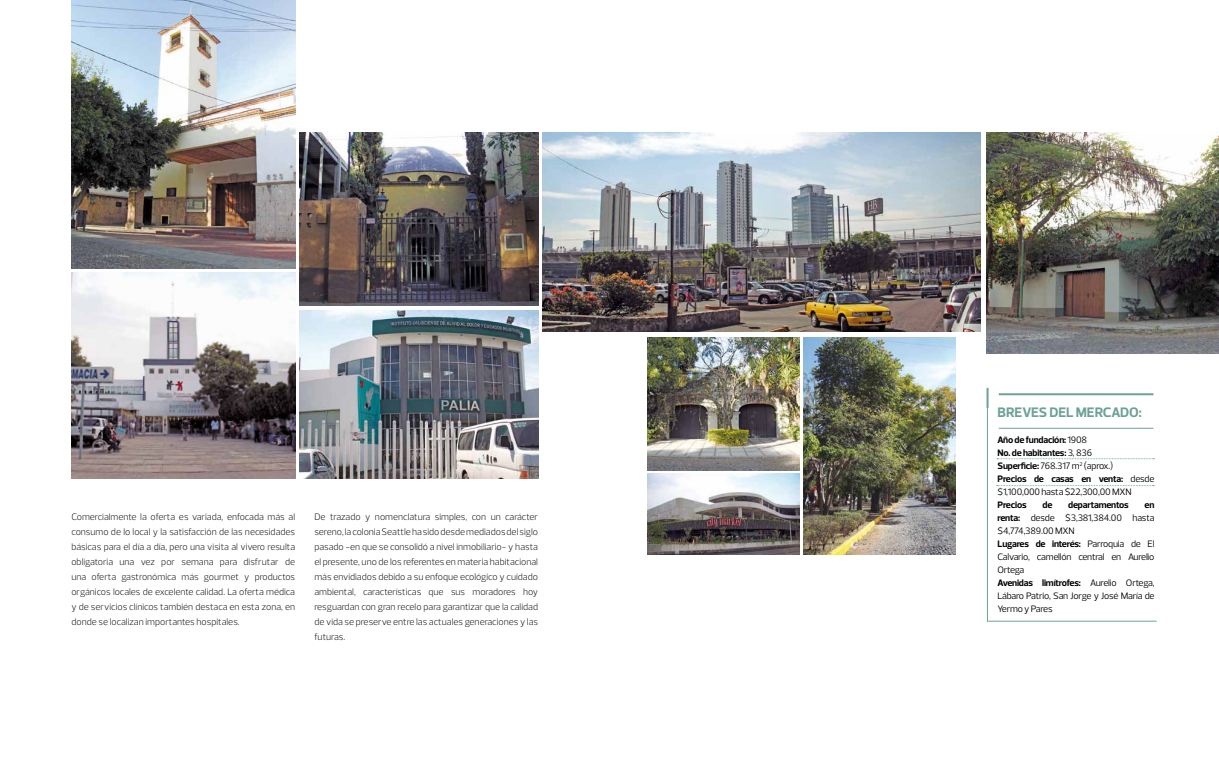
<style>
.page{position:relative;width:1219px;height:780px;background:#fff}
.page>*{position:absolute;margin:0;border:0;box-sizing:border-box;transform-origin:0 0}
.t1{font:700 14px "Prelo";letter-spacing:-.005em;color:#6ca198}
.t2{font:300 9.5px/15px "Prelo";color:#000;text-align:justify}
.t3{font:9.5px/13px "Prelo";letter-spacing:-.02em;color:#000}
.t4{font:700 9.5px/13px "Prelo";letter-spacing:-.02em;color:#000}
.s1{font-weight:400}
.s2{font-weight:700}
</style>
<div class="page">
<hr style="left:999px;top:393px;width:154px;height:2px;background:#6ca198">
<hr style="left:986px;top:388px;width:2px;height:20px;background:#6ca198">
<svg style="left:987px;top:406px;width:170px;height:215px"></svg>
<img style="left:71px;top:0;width:224px;height:268px">
<img style="left:71px;top:272px;width:224px;height:206px">
<img style="left:299px;top:133px;width:239px;height:172px">
<img style="left:543px;top:133px;width:438px;height:199px">
<img style="left:804px;top:337px;width:151px;height:217px">
<img style="left:648px;top:337px;width:151px;height:133px">
<img style="left:648px;top:474px;width:151px;height:80px">
<img style="left:986px;top:133px;width:233px;height:220px">
<img style="left:299px;top:310px;width:239px;height:168px">
<p class="t2" style="left:71px;top:509px;width:225px">Comercialmente la oferta es variada, enfocada más al consumo de lo local y la satisfacción de las necesidades básicas para el día a día, pero una visita al vivero resulta obligatoria una vez por semana para disfrutar de una oferta gastronómica más gourmet y productos orgánicos locales de excelente calidad. La oferta médica y de servicios clínicos también destaca en esta zona, en donde se localizan importantes hospitales.</p>
<p class="t2" style="left:314px;top:509px;width:225px">De trazado y nomenclatura simples, con un carácter sereno, la colonia Seattle ha sido desde mediados del siglo pasado -en que se consolidó a nivel inmobiliario- y hasta el presente, uno de los referentes en materia habitacional más envidiados debido a su enfoque ecológico y cuidado ambiental, características que sus moradores hoy resguardan con gran recelo para garantizar que la calidad de vida se preserve entre las actuales generaciones y las futuras.</p>
<h1 class="t1" style="left:998px;top:403px;width:146px">BREVES DEL MERCADO:</h1>
<p class="t4" style="left:997px;top:433px;width:158px">Año de fundación: <span class="s1">1908<br></span>No. de habitantes: <span class="s1">3, 836<br></span>Superficie: <span class="s1">768.317 m</span><sup>2</sup> <span class="s1">(aprox.)<br></span>Precios de casas en venta: <span class="s1">desde $1,100,000 hasta $22,300,00 MXN</span></p>
<p class="t4" style="left:997px;top:498px;width:31px">Precios</p>
<p class="t4" style="left:1042px;top:498px;width:11px">de</p>
<p class="t4" style="left:1068px;top:498px;width:62px">departamentos</p>
<p class="t3" style="left:997px;top:498px;width:159px;text-indent:147px"><span class="s2">en renta:</span> desde $3,381,384.00 hasta $4,774,389.00 MXN<br><span class="s2">Lugares de interés:</span> Parroquia de El<br>Calvario, camellón central en Aurelio<br>Ortega<br><span class="s2">Avenidas limítrofes:</span> Aurelio Ortega,<br>Lábaro Patrio, San Jorge y José María de<br>Yermo y Pares</p>
</div>
